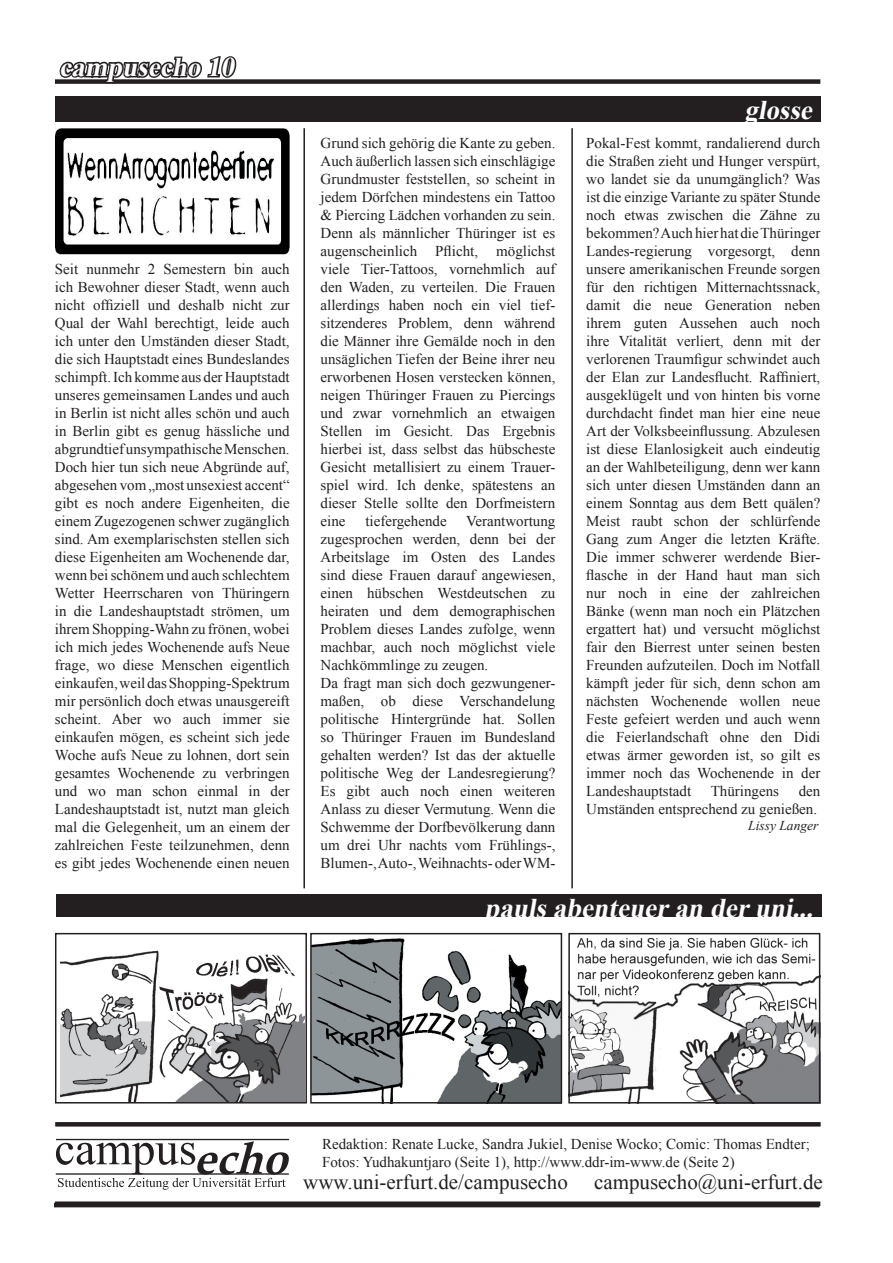
<style>
.page{position:relative;width:893px;height:1263px;background:#fff}
.page>*{position:absolute;margin:0;border:0;box-sizing:border-box;transform-origin:0 0}
.t1{font:italic 700 27px "Times New Roman";color:#fff}
.t2{font:21px "Times New Roman";color:#231f20}
.t3{font:15px/18px "Times New Roman";color:#231f20;text-align:justify}
.t4{font:italic 13.5px "Times New Roman";color:#231f20}
</style>
<div class="page">
<hr style="left:54px;top:1203px;width:765px;height:4px;background:#231f20">
<svg style="left:55px;top:1122px;width:766px;height:4px;background:#272324"></svg>
<hr style="left:571px;top:128px;width:2px;height:760px;background:#231f20">
<hr style="left:303px;top:128px;width:2px;height:760px;background:#231f20">
<hr style="left:56px;top:1139px;width:233px;height:1px;background:#231f20">
<svg style="left:56px;top:1141px;width:233px;height:49px"></svg>
<div style="left:56px;top:894px;width:765px;height:22px;background:#231f20"></div>
<div style="left:55px;top:79px;width:765px;height:5px;background:#231f20"></div>
<svg style="left:57px;top:56px;width:181px;height:41px"></svg>
<div style="left:55px;top:97px;width:765px;height:25px;background:#231f20"></div>
<img style="left:61px;top:950px;width:244px;height:151px">
<img style="left:312px;top:938px;width:248px;height:163px">
<img style="left:570px;top:937px;width:248px;height:164px">
<div style="left:55px;top:1201px;width:765px;height:5px;background:#231f20"></div>
<img style="left:56px;top:128px;width:234px;height:126px">
<div style="left:568px;top:933px;width:252px;height:170px;border:1px solid #231f20"></div>
<div style="left:310px;top:933px;width:252px;height:170px;border:1px solid #231f20"></div>
<div style="left:55px;top:933px;width:252px;height:170px;border:1px solid #231f20"></div>
<h1 class="t1" style="left:59px;top:48px;width:183px">campusecho 10</h1>
<p class="t3" style="left:55px;top:260px;width:236px">Seit nunmehr 2 Semestern bin auch ich Bewohner dieser Stadt, wenn auch nicht offiziell und deshalb nicht zur Qual der Wahl berechtigt, leide auch ich unter den Umständen dieser Stadt, die sich Hauptstadt eines Bundeslandes schimpft. Ich komme aus der Hauptstadt unseres gemeinsamen Landes und auch in Berlin ist nicht alles schön und auch in Berlin gibt es genug hässliche und abgrundtief unsympathische Menschen.<br>Doch hier tun sich neue Abgründe auf, abgesehen vom „most unsexiest accent“ gibt es noch andere Eigenheiten, die einem Zugezogenen schwer zugänglich sind. Am exemplarischsten stellen sich diese Eigenheiten am Wochenende dar, wenn bei schönem und auch schlechtem Wetter Heerrscharen von Thüringern in die Landeshauptstadt strömen, um ihrem Shopping-Wahn zu frönen, wobei ich mich jedes Wochenende aufs Neue frage, wo diese Menschen eigentlich einkaufen, weil das Shopping-Spektrum mir persönlich doch etwas unausgereift scheint. Aber wo auch immer sie einkaufen mögen, es scheint sich jede Woche aufs Neue zu lohnen, dort sein gesamtes Wochenende zu verbringen und wo man schon einmal in der Landeshauptstadt ist, nutzt man gleich mal die Gelegenheit, um an einem der zahlreichen Feste teilzunehmen, denn es gibt jedes Wochenende einen neuen</p>
<p class="t3" style="left:320px;top:134px;width:236px">Grund sich gehörig die Kante zu geben.<br>Auch äußerlich lassen sich einschlägige Grundmuster feststellen, so scheint in jedem Dörfchen mindestens ein Tattoo &amp; Piercing Lädchen vorhanden zu sein.<br>Denn als männlicher Thüringer ist es augenscheinlich Pflicht, möglichst viele Tier-Tattoos, vornehmlich auf den Waden, zu verteilen. Die Frauen allerdings haben noch ein viel tief&shy;sitzenderes Problem, denn während die Männer ihre Gemälde noch in den unsäglichen Tiefen der Beine ihrer neu erworbenen Hosen verstecken können, neigen Thüringer Frauen zu Piercings und zwar vornehmlich an etwaigen Stellen im Gesicht. Das Ergebnis hierbei ist, dass selbst das hübscheste Gesicht metallisiert zu einem Trauer&shy;spiel wird. Ich denke, spätestens an dieser Stelle sollte den Dorfmeistern eine</p>
<p class="t3" style="left:365px;top:512px;width:83px">tiefergehende</p>
<p class="t3" style="left:320px;top:512px;width:236px;text-align:left;text-indent:146px">Verantwortung zugesprochen werden, denn bei der Arbeitslage im Osten des Landes sind diese Frauen darauf angewiesen, einen hübschen Westdeutschen zu heiraten und dem demographischen Problem dieses Landes zufolge, wenn machbar, auch noch möglichst viele Nachkömmlinge zu zeugen.<br>Da fragt man sich doch gezwungener&shy;maßen, ob diese Verschandelung politische Hintergründe hat. Sollen so Thüringer Frauen im Bundesland gehalten werden? Ist das der aktuelle politische Weg der Landesregierung?<br>Es gibt auch noch einen weiteren Anlass zu dieser Vermutung. Wenn die Schwemme der Dorfbevölkerung dann um drei Uhr nachts vom Frühlings-, Blumen-, Auto-, Weihnachts- oder WM-</p>
<h1 class="t1" style="left:744px;top:92px;width:75px">glosse</h1>
<p class="t3" style="left:586px;top:134px;width:236px">Pokal-Fest kommt, randalierend durch die Straßen zieht und Hunger verspürt, wo landet sie da unumgänglich? Was ist die einzige Variante zu später Stunde noch etwas zwischen die Zähne zu bekommen? Auch hier hat die Thüringer Landes-regierung vorgesorgt, denn unsere amerikanischen Freunde sorgen für den richtigen Mitternachtssnack, damit die neue Generation neben ihrem guten Aussehen auch noch ihre Vitalität verliert, denn mit der verlorenen Traumfigur schwindet auch der Elan zur Landesflucht. Raffiniert, ausgeklügelt und von hinten bis vorne durchdacht findet man hier eine neue Art der Volksbeeinflussung. Abzulesen ist diese Elanlosigkeit auch eindeutig an der Wahlbeteiligung, denn wer kann sich unter diesen Umständen dann an einem Sonntag aus dem Bett quälen?<br>Meist raubt schon der schlürfende Gang zum Anger die letzten Kräfte.<br>Die immer schwerer werdende Bier&shy;flasche in der Hand haut man sich nur noch in eine der zahlreichen Bänke (wenn man noch ein Plätzchen ergattert hat) und versucht möglichst fair den Bierrest unter seinen besten Freunden aufzuteilen. Doch im Notfall kämpft jeder für sich, denn schon am nächsten Wochenende wollen neue Feste gefeiert werden und auch wenn die Feierlandschaft ohne den Didi etwas ärmer geworden ist, so gilt es immer noch das Wochenende in der Landeshauptstadt</p>
<p class="t3" style="left:586px;top:782px;width:236px;text-align:right">den<br>Umständen entsprechend zu genießen.</p>
<p class="t4" style="left:748px;top:817px;width:72px">Lissy Langer</p>
<p class="t3" style="left:711px;top:782px;width:70px">Thüringens</p>
<h1 class="t1" style="left:484px;top:889px;width:336px">paulsabenteueran deruni...</h1>
<p class="t3" style="left:322px;top:1134px;width:489px">Redaktion: Renate Lucke, Sandra Jukiel, Denise Wocko; Comic: Thomas Endter;<br>Fotos: Yudhakuntjaro (Seite 1), http://www.ddr-im-www.de (Seite 2)</p>
<h2 class="t2" style="left:303px;top:1167px;width:266px">www.uni-erfurt.de/campusecho</h2>
<h2 class="t2" style="left:594px;top:1167px;width:230px">campusecho@uni-erfurt.de</h2>
</div>
